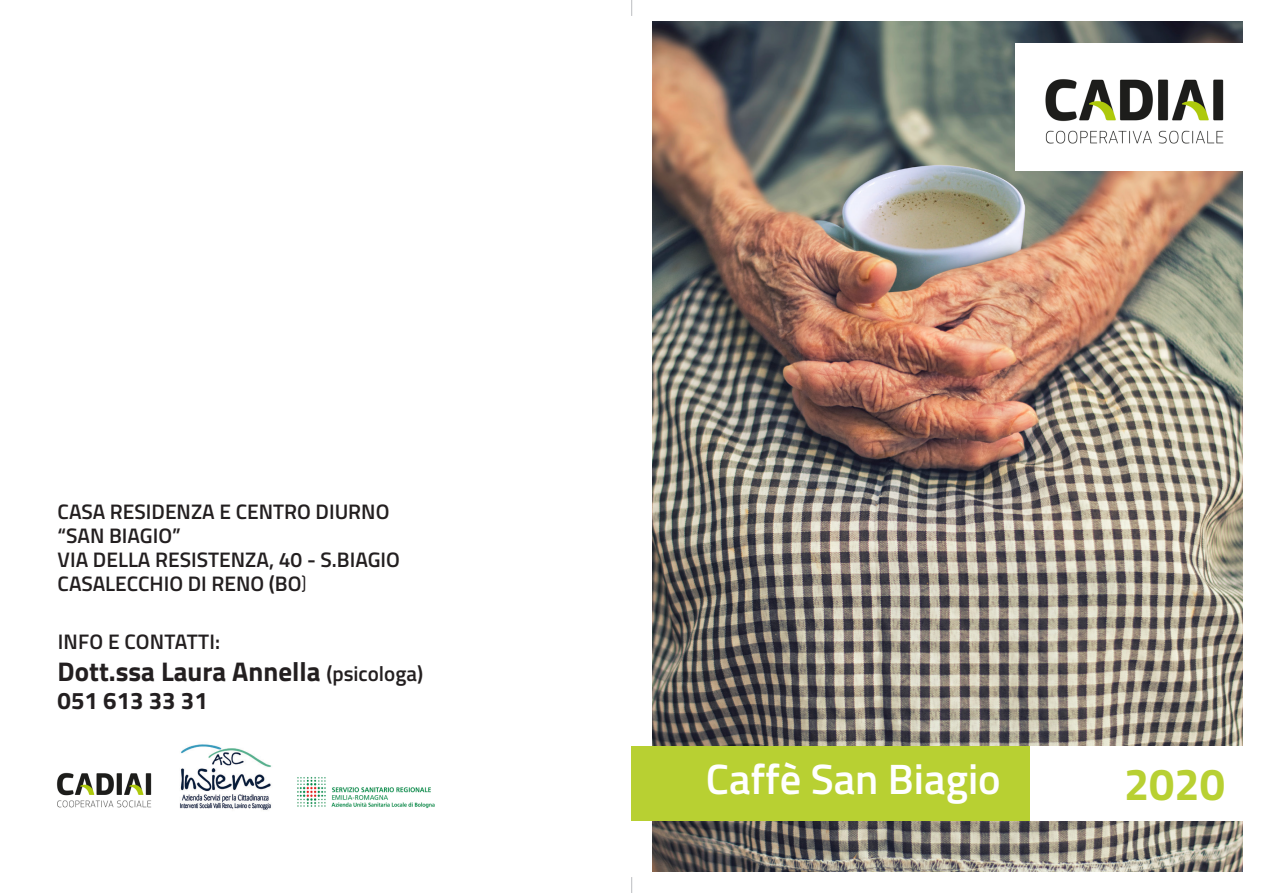
<style>
.page{position:relative;width:1263px;height:893px;background:#fff}
.page>*{position:absolute;margin:0;border:0;box-sizing:border-box;transform-origin:0 0}
.t1{font:700 45px "Titillium";color:#b8d032}
.t2{font:600 42.45px "Titillium";color:#fff}
.t3{font:700 27px "Titillium";color:#231f20}
.t4{font:700 24px "Titillium";color:#231f20}
.t5{font:600 21px/24px "Titillium";color:#231f20}
.s1{font-family:"Marvel";font-weight:700}
.s2{font-weight:600;font-size:21px}
</style>
<div class="page">
<img style="left:180px;top:744px;width:92px;height:66px">
<img style="left:652px;top:22px;width:590px;height:850px">
<img style="left:1015px;top:43px;width:227px;height:127px">
<div style="left:632px;top:746px;width:399px;height:75px;background:#b8d032"></div>
<div style="left:1031px;top:746px;width:232px;height:75px;background:#fff"></div>
<img style="left:297px;top:777px;width:138px;height:31px">
<svg style="left:631px;top:0;width:1px;height:16px"></svg>
<svg style="left:631px;top:877px;width:1px;height:16px"></svg>
<img style="left:57px;top:772px;width:95px;height:36px">
<p class="t5" style="left:58px;top:499px;width:344px">CASA RESIDENZA E CENTRO DIURNO “SAN BIAGIO”<br>VIA DELLA RESISTENZA, 40 - S.BIAGIO<br>CASALECCHIO DI RENO (BO<span class="s1">)</span></p>
<p class="t5" style="left:58px;top:628px;width:164px">INFO E CONTATTI:</p>
<p class="t3" style="left:58px;top:651px;width:367px">Dott.ssa Laura Annella <span class="s2">(psicologa)</span></p>
<p class="t4" style="left:58px;top:683px;width:152px">051 613 33 31</p>
<h2 class="t2" style="left:706px;top:747px;width:296px">Caffè San Biagio</h2>
<h1 class="t1" style="left:1124px;top:750px;width:102px">2020</h1>
</div>
